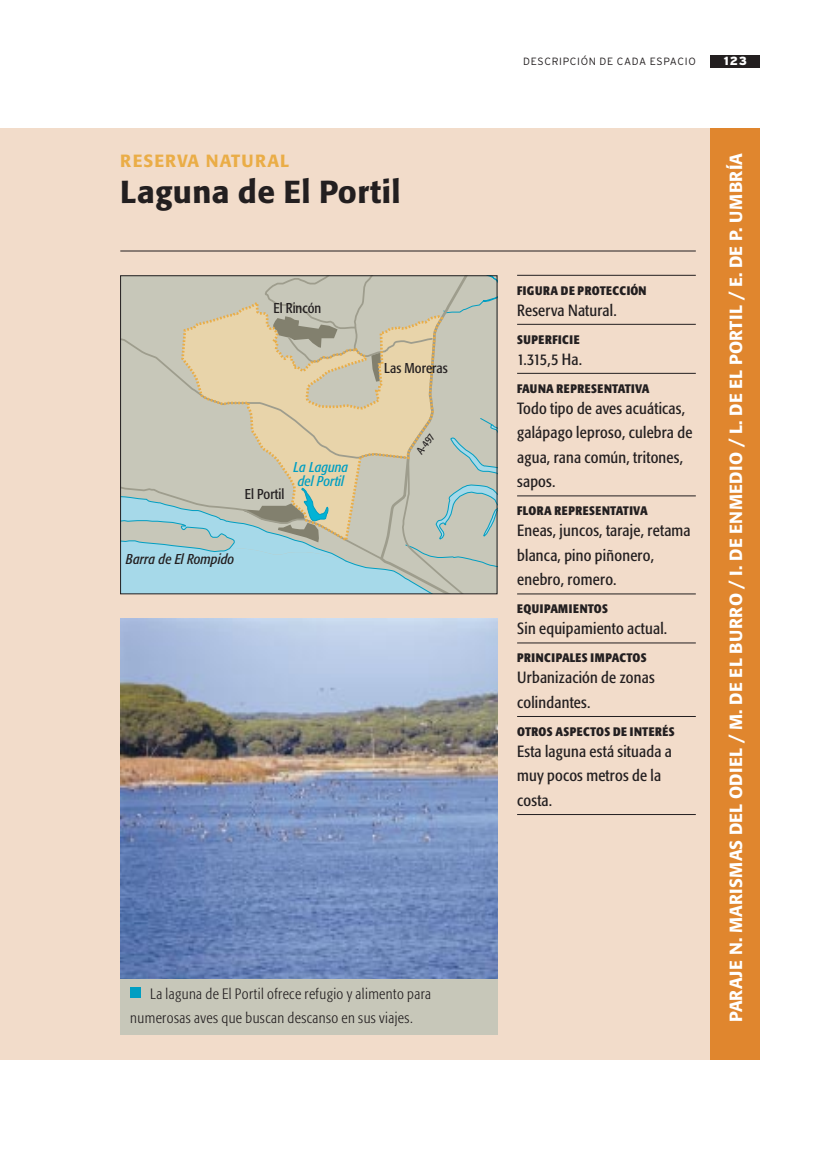
<style>
.page{position:relative;width:819px;height:1166px;background:#fff}
.page>*{position:absolute;margin:0;border:0;box-sizing:border-box;transform-origin:0 0}
.t1{font:500 31.5px "Formata";letter-spacing:.015em;color:#231f20}
.t2{font:500 17.5px "Formata";letter-spacing:.015em;color:#fff}
.t3{font:500 17.5px "Formata";letter-spacing:.065em;color:#eaad47}
.t4{font:condensed 16.1px/24.5px "Formata";letter-spacing:.015em;color:#231f20}
.t5{font:300 condensed 14.88px/24.5px "Formata";letter-spacing:.03em;color:#231f20}
.t6{font:condensed 14.17px "Formata";color:#231f20}
.t7{font:italic condensed 14.17px/14.2px "Formata";color:#009ec2;text-align:center}
.t8{font:italic condensed 14.17px "Formata";color:#231f20}
.t9{font:700 condensed 12.25px "Formata";letter-spacing:.035em;color:#231f20}
.t10{font:900 11.9px "Interstate";color:#fff}
.t11{font:condensed 10.67px "Formata";color:#231f20}
.t12{font:300 10.5px "Interstate";letter-spacing:.065em;color:#231f20}
</style>
<div class="page">
<div style="left:711px;top:55px;width:49px;height:12px;background:#231f20"></div>
<div style="left:1px;top:128px;width:710px;height:931px;background:#f2dcca"></div>
<div style="left:711px;top:128px;width:49px;height:931px;background:#e0862e"></div>
<hr style="left:0;top:128px;width:1px;height:931px;background:#f2dcca">
<hr style="left:120px;top:251px;width:576px;height:1px;background:#231f20">
<hr style="left:517px;top:275px;width:179px;height:1px;background:#231f20">
<hr style="left:517px;top:324px;width:179px;height:1px;background:#231f20">
<hr style="left:517px;top:373px;width:179px;height:1px;background:#231f20">
<hr style="left:517px;top:495px;width:179px;height:1px;background:#231f20">
<hr style="left:517px;top:593px;width:179px;height:1px;background:#231f20">
<hr style="left:517px;top:642px;width:179px;height:1px;background:#231f20">
<hr style="left:517px;top:716px;width:179px;height:1px;background:#231f20">
<hr style="left:517px;top:814px;width:179px;height:1px;background:#231f20">
<svg style="left:122px;top:277px;width:373px;height:315px"></svg>
<svg style="left:180px;top:303px;width:265px;height:268px"></svg>
<div style="left:120px;top:275px;width:377px;height:319px;border:1px solid #231f20"></div>
<div style="left:120px;top:961px;width:377px;height:74px;background:#c7c7b9"></div>
<img style="left:120px;top:618px;width:377px;height:361px">
<div style="left:130px;top:987px;width:11px;height:11px;background:#009ec2"></div>
<p class="t3" style="left:120px;top:153px;width:171px">RESERVA NATURAL</p>
<h1 class="t1" style="left:120px;top:177px;width:282px">Laguna de El Portil</h1>
<p class="t6" style="left:274px;top:302px;width:49px">El Rincón</p>
<p class="t6" style="left:245px;top:488px;width:41px">El Portil</p>
<p class="t7" style="left:293px;top:461px;width:56px">La Laguna del Portil</p>
<p class="t8" style="left:126px;top:553px;width:110px">Barra de El Rompido</p>
<p class="t6" style="left:384px;top:362px;width:65px">Las Moreras</p>
<p class="t11" style="left:415px;top:450px;width:24px;rotate:-53deg">A-497</p>
<p class="t5" style="left:130px;top:982px;width:302px;text-indent:20px">La laguna de El Portil ofrece refugio y alimento para numerosas aves que buscan descanso en sus viajes.</p>
<p class="t12" style="left:523px;top:57px;width:174px">DESCRIPCIÓN DE CADA ESPACIO</p>
<p class="t10" style="left:724px;top:56px;width:24px">123</p>
<p class="t9" style="left:517px;top:285px;width:131px">FIGURA DE PROTECCIÓN</p>
<p class="t4" style="left:517px;top:299px;width:101px">Reserva Natural.</p>
<p class="t9" style="left:517px;top:334px;width:64px">SUPERFICIE</p>
<p class="t4" style="left:517px;top:348px;width:67px">1.315,5 Ha.</p>
<p class="t9" style="left:517px;top:383px;width:134px">FAUNA REPRESENTATIVA</p>
<p class="t4" style="left:517px;top:397px;width:177px">Todo tipo de aves acuáticas, galápago leproso, culebra de agua, rana común, tritones, sapos.</p>
<p class="t9" style="left:517px;top:506px;width:132px">FLORA REPRESENTATIVA</p>
<p class="t4" style="left:517px;top:519px;width:175px">Eneas, juncos, taraje, retama blanca, pino piñonero, enebro, romero.</p>
<p class="t9" style="left:517px;top:604px;width:92px">EQUIPAMIENTOS</p>
<p class="t4" style="left:517px;top:617px;width:152px">Sin equipamiento actual.</p>
<p class="t9" style="left:517px;top:653px;width:131px">PRINCIPALES IMPACTOS</p>
<p class="t4" style="left:517px;top:666px;width:139px">Urbanización de zonas colindantes.</p>
<p class="t9" style="left:517px;top:726px;width:159px">OTROS ASPECTOS DE INTERÉS</p>
<p class="t4" style="left:517px;top:740px;width:156px">Esta laguna está situada a muy pocos metros de la costa.</p>
<p class="t2" style="left:728px;top:1022px;width:870px;rotate:-90deg">PARAJE N. MARISMAS DEL ODIEL / M. DE EL BURRO / I. DE ENMEDIO / L. DE EL PORTIL / E. DE P. UMBRÍA</p>
</div>
